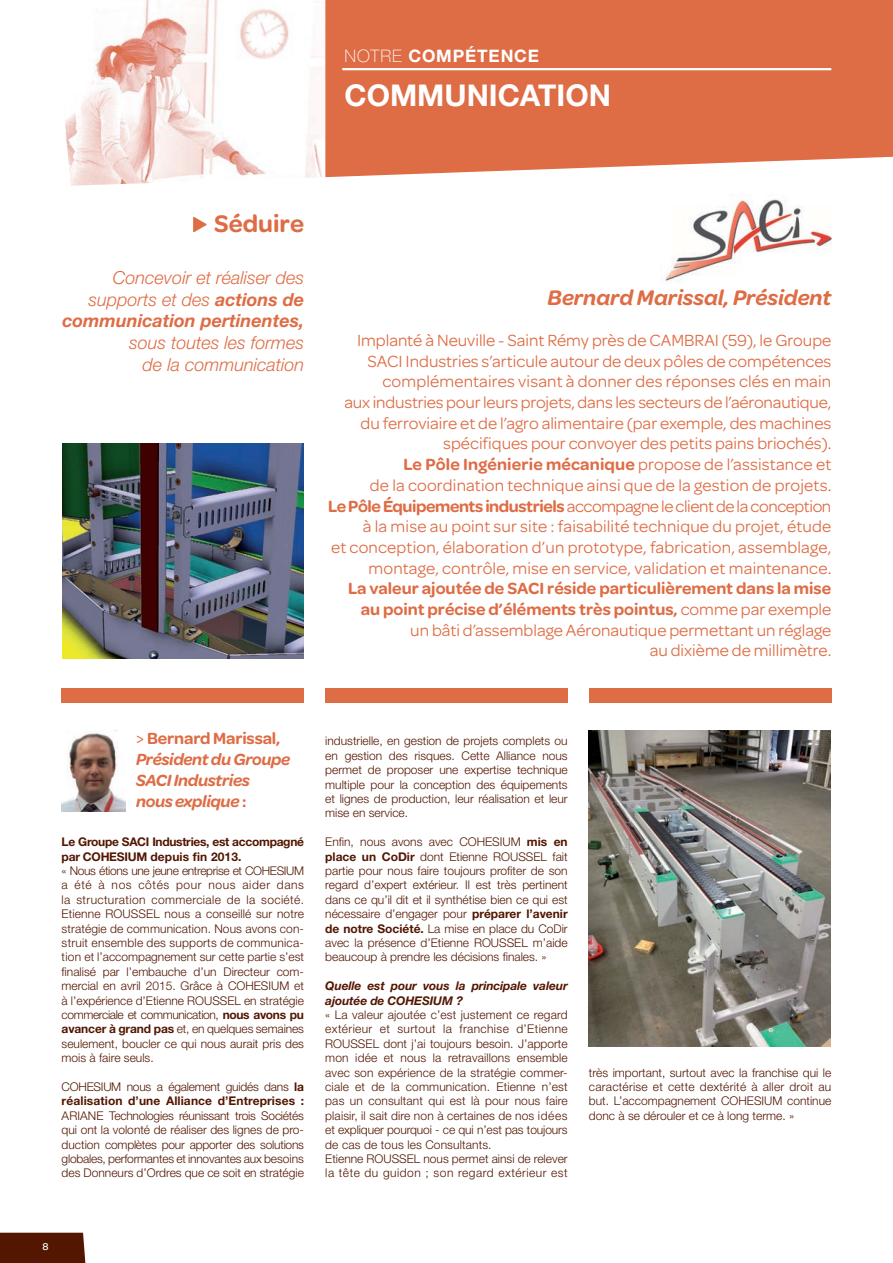
<style>
.page{position:relative;width:893px;height:1263px;background:#fff}
.page>*{position:absolute;margin:0;border:0;box-sizing:border-box;transform-origin:0 0}
.t1{font:700 30px "Helvetica Neue";color:#fff}
.t2{font:600 25.5px "Omnes";color:#de6c45}
.t3{font:italic 600 22.5px "Omnes";color:#de6c45}
.t4{font:italic 300 18px/21.6px "Helvetica Neue";color:#de6c45;text-align:right}
.t5{font:17.25px/20.7px "Omnes";color:#de6c45;text-align:right}
.t6{font:600 17.25px/20.7px "Omnes";color:#de6c45;text-align:right}
.t7{font:italic 600 17.25px/21px "Omnes";letter-spacing:-.02em;color:#de6c45}
.t8{font:700 17.25px "Helvetica Neue";letter-spacing:.05em;color:#fff}
.t9{font:300 12px/14.4px "Helvetica Neue";color:#531600;text-align:justify}
.t10{font:700 12px/14.4px "Helvetica Neue";letter-spacing:.01em;color:#531600}
.t11{font:700 12px/14.4px "Helvetica Neue";letter-spacing:-.02em;color:#531600}
.t12{font:italic 700 12px/14.4px "Helvetica Neue";letter-spacing:-.01em;color:#531600}
.t13{font:500 10.5px "Omnes";color:#fff}
.s1{font-weight:100}
.s2{font-weight:700}
.s3{font-weight:600}
.s4{font-weight:400}
.s5{font-weight:400;font-style:normal}
.s6{font-style:normal}
.s7{font-weight:300}
</style>
<div class="page">
<div style="left:0;top:1233px;width:85px;height:30px;background:#531600"></div>
<img style="left:62px;top:443px;width:242px;height:216px">
<img style="left:589px;top:731px;width:242px;height:316px">
<img style="left:665px;top:194px;width:166px;height:87px">
<div style="left:325px;top:688px;width:243px;height:14px;background:#de6c45"></div>
<div style="left:62px;top:688px;width:242px;height:14px;background:#de6c45"></div>
<div style="left:589px;top:688px;width:242px;height:14px;background:#de6c45"></div>
<img style="left:62px;top:733px;width:63px;height:79px">
<svg style="left:193px;top:217px;width:14px;height:15px"></svg>
<img style="left:65px;top:0;width:260px;height:186px">
<svg style="left:325px;top:0;width:568px;height:177px;fill:#de6c45"></svg>
<hr style="left:342px;top:68px;width:489px;height:2px;background:#fff">
<h3 class="t8" style="left:344px;top:46px;width:196px"><span class="s1">NOTRE</span> COMPÉTENCE</h3>
<h1 class="t1" style="left:344px;top:77px;width:268px">COMMUNICATION</h1>
<h2 class="t2" style="left:214px;top:209px;width:91px">Séduire</h2>
<h3 class="t4" style="left:62px;top:267px;width:243px">Concevoir et réaliser des supports et des <span class="s2">actions de communication pertinentes,</span></h3>
<h3 class="t4" style="left:129px;top:332px;width:176px">sous toutes les formes de la communication</h3>
<h3 class="t3" style="left:548px;top:284px;width:285px">Bernard Marissal, Président</h3>
<p class="t5" style="left:328px;top:330px;width:505px">Implanté à Neuville - Saint Rémy près de CAMBRAI (59), le Groupe SACI Industries s’articule autour de deux pôles de compétences complémentaires visant à donner des réponses clés en main<br>aux industries pour leurs projets, dans les secteurs de l’aéronautique, du ferroviaire et de l’agro alimentaire (par exemple, des machines spécifiques pour convoyer des petits pains briochés).<br><span class="s3">Le Pôle Ingénierie mécanique</span> propose de l’assistance et<br>de la coordination technique ainsi que de la gestion de projets.<br><span class="s3">Le Pôle Équipements industriels</span> accompagne le client de la conception à la mise au point sur site : faisabilité technique du projet, étude<br>et conception, élaboration d’un prototype, fabrication, assemblage, montage, contrôle, mise en service, validation et maintenance.</p>
<h3 class="t6" style="left:348px;top:578px;width:485px">La valeur ajoutée de SACI réside particulièrement dans la mise au point précise d’éléments très pointus, <span class="s4">comme par exemple un bâti d’assemblage Aéronautique permettant un réglage<br>au dixième de millimètre.</span></h3>
<h3 class="t7" style="left:136px;top:728px;width:156px"><span class="s5">&gt;</span> <span class="s6">Bernard Marissal,<br></span>Président du Groupe<br>SACI Industries nous explique <span class="s6">:</span></h3>
<p class="t11" style="left:62px;top:834px;width:244px">Le Groupe SACI Industries, est accompagné par COHESIUM depuis fin 2013.</p>
<p class="t9" style="left:62px;top:863px;width:244px">« Nous étions une jeune entreprise et COHESIUM a été à nos côtés pour nous aider dans la structuration commerciale de la société.<br>Etienne ROUSSEL nous a conseillé sur notre stratégie de communication. Nous avons con&shy;struit ensemble des supports de communica&shy;tion et l’accompagnement sur cette partie s’est finalisé par l’embauche d’un Directeur com&shy;mercial en avril 2015. Grâce à COHESIUM et à l’expérience d’Etienne ROUSSEL en stratégie commerciale et communication, <span class="s2">nous avons pu avancer à grand pas</span> et, en quelques semaines seulement, boucler ce qui nous aurait pris des mois à faire seuls.</p>
<p class="t10" style="left:62px;top:1079px;width:244px"><span class="s7">COHESIUM nous a également guidés dans</span> la réalisation d’une Alliance d’Entreprises :</p>
<p class="t9" style="left:62px;top:1108px;width:244px">ARIANE Technologies réunissant trois Sociétés qui ont la volonté de réaliser des lignes de pro&shy;duction complètes pour apporter des solutions globales, performantes et innovantes aux besoins des Donneurs d’Ordres que ce soit en stratégie</p>
<p class="t9" style="left:325px;top:733px;width:244px">industrielle, en gestion de projets complets ou en gestion des risques. Cette Alliance nous permet de proposer une expertise technique multiple pour la conception des équipements et lignes de production, leur réalisation et leur mise en service.</p>
<p class="t9" style="left:325px;top:834px;width:244px">Enfin, nous avons avec COHESIUM <span class="s2">mis en place un CoDir</span> dont Etienne ROUSSEL fait partie pour nous faire toujours profiter de son regard d’expert extérieur. Il est très pertinent dans ce qu’il dit et il synthétise bien ce qui est nécessaire d’engager pour <span class="s2">préparer l’avenir de notre Société.</span> La mise en place du CoDir avec la présence d’Etienne ROUSSEL m’aide beaucoup à prendre les décisions finales. »</p>
<p class="t12" style="left:325px;top:978px;width:244px">Quelle est pour vous la principale valeur ajoutée de COHESIUM ?</p>
<p class="t9" style="left:325px;top:1007px;width:244px;text-align:left">« La valeur ajoutée c’est justement ce regard extérieur et surtout la franchise d’Etienne ROUSSEL dont j’ai toujours besoin. J’apporte mon idée et nous la retravaillons ensemble avec son expérience de la stratégie commer&shy;ciale et de la communication. Etienne n’est pas un consultant qui est là pour nous faire plaisir, il sait dire non à certaines de nos idées et expliquer pourquoi - ce qui n’est pas toujours de cas de tous les Consultants.<br>Etienne ROUSSEL nous permet ainsi de relever la tête du guidon ; son regard extérieur est</p>
<p class="t9" style="left:589px;top:1065px;width:244px">très important, surtout avec la franchise qui le caractérise et cette dextérité à aller droit au but. L’accompagnement COHESIUM continue donc à se dérouler et ce à long terme. »</p>
<p class="t13" style="left:43px;top:1240px;width:8px">8</p>
</div>
